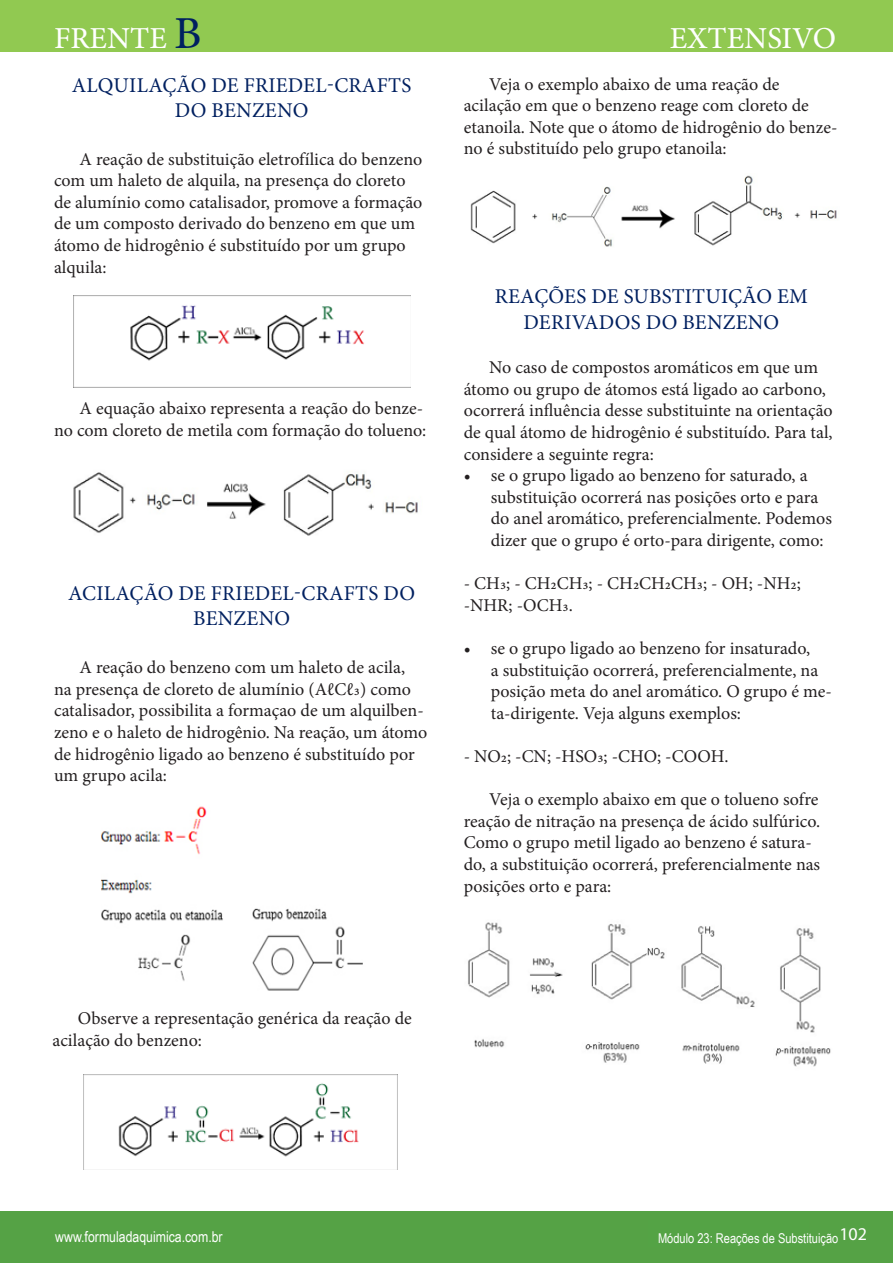
<style>
.page{position:relative;width:893px;height:1263px;background:#fff}
.page>*{position:absolute;margin:0;border:0;box-sizing:border-box;transform-origin:0 0}
.t1{font:30px "Adobe Hebrew";color:#fff}
.t2{font:21px/25.2px "Minion Pro";letter-spacing:.01em;color:#002060;text-align:center}
.t3{font:18px/21.6px "Minion Pro";color:#231f20}
.t4{font:18px "Myriad Pro";color:#fff}
.t5{font:15px "Arial Narrow";color:#fff}
.t6{font:700 13.5px "Arial Narrow";color:#fff}
.t7{font:13.5px "Arial Narrow";color:#fff}
.s1{font-size:45px;color:#002060}
</style>
<div class="page">
<div style="left:0;top:0;width:893px;height:52px;background:#91c951"></div>
<div style="left:0;top:1211px;width:893px;height:52px;background:#55a245"></div>
<img style="left:73px;top:295px;width:338px;height:92px">
<img style="left:73px;top:472px;width:345px;height:64px">
<img style="left:101px;top:806px;width:262px;height:185px">
<img style="left:83px;top:1074px;width:314px;height:95px">
<img style="left:470px;top:175px;width:367px;height:72px">
<img style="left:468px;top:922px;width:363px;height:145px">
<h1 class="t1" style="left:54px;top:20px;width:149px">FRENTE <span class="s1">B</span></h1>
<h1 class="t1" style="left:670px;top:20px;width:168px">EXTENSIVO</h1>
<p class="t2" style="left:72px;top:73px;width:341px">ALQUILAÇÃO DE FRIEDEL-CRAFTS<br>DO BENZENO</p>
<p class="t3" style="left:54px;top:148px;width:370px;text-indent:26px">A reação de substituição eletrofílica do benzeno com um haleto de alquila, na presença do cloreto de alumínio como catalisador, promove a formação de um composto derivado do benzeno em que um átomo de hidrogênio é substituído por um grupo alquila:</p>
<p class="t3" style="left:54px;top:397px;width:374px;text-align:right">A equação abaixo representa a reação do benze-<br>no com cloreto de metila com formação do tolueno:</p>
<p class="t2" style="left:68px;top:580px;width:348px">ACILAÇÃO DE FRIEDEL-CRAFTS DO<br>BENZENO</p>
<p class="t3" style="left:54px;top:657px;width:375px;text-indent:26px">A reação do benzeno com um haleto de acila,<br>na presença de cloreto de alumínio (AℓCℓ3) como catalisador, possibilita a formaçao de um alquilben&shy;zeno e o haleto de hidrogênio. Na reação, um átomo de hidrogênio ligado ao benzeno é substituído por um grupo acila:</p>
<p class="t3" style="left:464px;top:73px;width:375px;text-indent:26px">Veja o exemplo abaixo de uma reação de acilação em que o benzeno reage com cloreto de etanoila. Note que o átomo de hidrogênio do benze&shy;no é substituído pelo grupo etanoila:</p>
<p class="t2" style="left:495px;top:284px;width:315px">REAÇÕES DE SUBSTITUIÇÃO EM<br>DERIVADOS DO BENZENO</p>
<p class="t3" style="left:464px;top:357px;width:371px;text-indent:26px">No caso de compostos aromáticos em que um átomo ou grupo de átomos está ligado ao carbono, ocorrerá influência desse substituinte na orientação de qual átomo de hidrogênio é substituído. Para tal, considere a seguinte regra:</p>
<p class="t3" style="left:491px;top:465px;width:343px;text-indent:-27px">• se o grupo ligado ao benzeno for saturado, a substituição ocorrerá nas posições orto e para do anel aromático, preferencialmente. Podemos dizer que o grupo é orto-para dirigente, como:</p>
<p class="t3" style="left:464px;top:573px;width:338px">- CH3; - CH2CH3; - CH2CH2CH3; - OH; -NH2; -NHR; -OCH3.</p>
<p class="t3" style="left:491px;top:637px;width:343px;text-indent:-27px">• se o grupo ligado ao benzeno for insaturado,<br>a substituição ocorrerá, preferencialmente, na posição meta do anel aromático. O grupo é me&shy;ta-dirigente. Veja alguns exemplos:</p>
<p class="t3" style="left:464px;top:745px;width:266px">- NO2; -CN; -HSO3; -CHO; -COOH.</p>
<p class="t3" style="left:464px;top:789px;width:358px;text-indent:26px">Veja o exemplo abaixo em que o tolueno sofre reação de nitração na presença de ácido sulfúrico.<br>Como o grupo metil ligado ao benzeno é satura&shy;do, a substituição ocorrerá, preferencialmente nas posições orto e para:</p>
<p class="t3" style="left:52px;top:1008px;width:361px;text-indent:26px">Observe a representação genérica da reação de acilação do benzeno:</p>
<p class="t6" style="left:577px;top:1226px;width:224px">Módulo 5 - Introduçã à Química Orgânica</p>
<p class="t4" style="left:839px;top:1223px;width:29px">102</p>
<p class="t5" style="left:55px;top:1226px;width:169px">www.formuladaquimica.com.br</p>
<p class="t6" style="left:652px;top:1226px;width:149px">Módulo 6 - Hidrocarbonetos</p>
<p class="t7" style="left:658px;top:1228px;width:182px">Módulo 23: Reações de Substituição</p>
</div>
